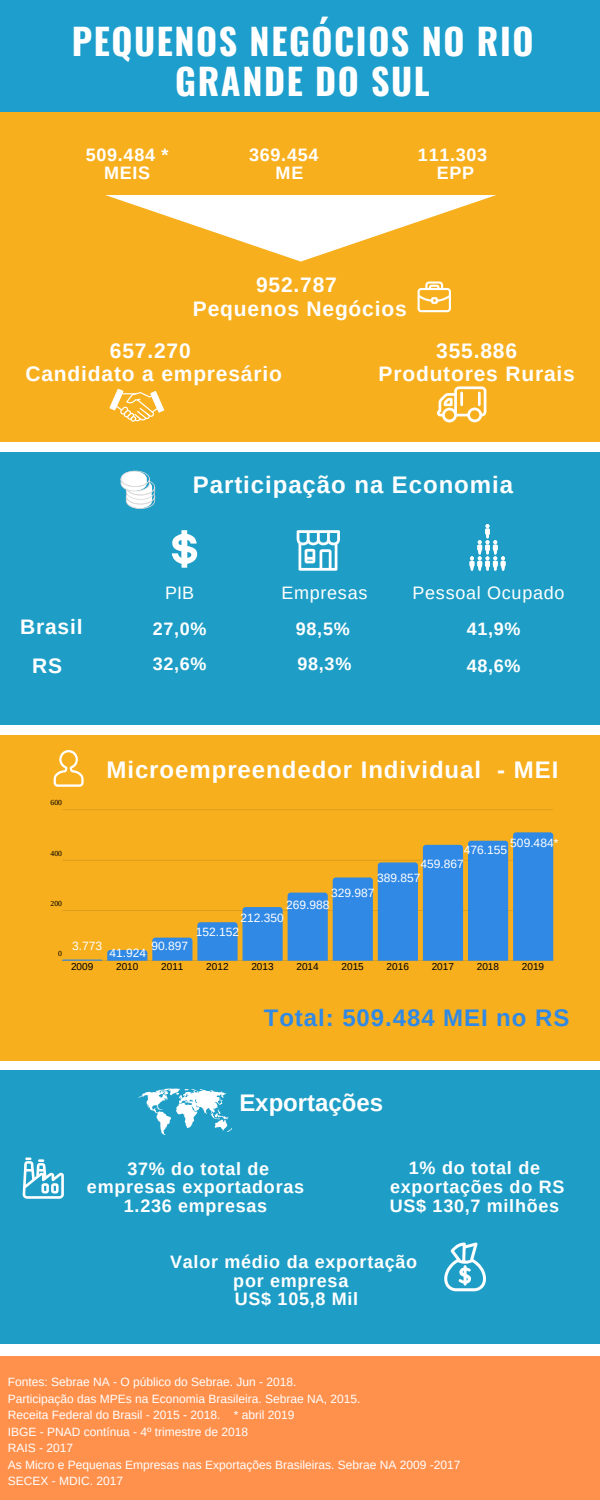
<style>
.page{position:relative;width:600px;height:1500px;background:#fff}
.page>*{position:absolute;margin:0;border:0;box-sizing:border-box;transform-origin:0 0}
.t1{font:700 36px/40.5px "Oswald";letter-spacing:.045em;color:#fff;text-align:center}
.t2{font:700 24px "Arimo";letter-spacing:.04em;color:#fff}
.t3{font:700 24px "Arimo";letter-spacing:.04em;color:#3089e5}
.t4{font:700 24px "Arimo";color:#fff}
.t5{font:700 21px/23.2px "Arimo";letter-spacing:.04em;color:#fff;text-align:center}
.t6{font:700 18px/18.8px "Arimo";letter-spacing:.04em;color:#fff;text-align:center}
.t7{font:18px "Arimo";letter-spacing:.04em;color:#fff}
.t8{font:12px/16.5px "Arimo";color:#fff}
.t9{font:10px "Arimo";color:#000}
.t10{font:7.7px "Liberation Serif";color:#000}
</style>
<div class="page">
<div style="left:0;top:0;width:600px;height:113px;background:#1e9ecc"></div>
<div style="left:0;top:113px;width:600px;height:329px;background:#f7af1e"></div>
<div style="left:0;top:452px;width:600px;height:273px;background:#1e9ec6"></div>
<div style="left:0;top:1356px;width:600px;height:144px;background:#ff914d"></div>
<svg style="left:418px;top:281px;width:33px;height:31px"></svg>
<svg style="left:437px;top:386px;width:49px;height:36px"></svg>
<hr style="left:460px;top:392px;width:3px;height:14px;background:#fff">
<hr style="left:478px;top:392px;width:3px;height:14px;background:#fff">
<svg style="left:109px;top:389px;width:55px;height:33px"></svg>
<svg style="left:121px;top:471px;width:34px;height:38px"></svg>
<svg style="left:297px;top:530px;width:43px;height:41px"></svg>
<svg style="left:470px;top:524px;width:36px;height:47px"></svg>
<svg style="left:172px;top:530px;width:25px;height:38px"></svg>
<div style="left:0;top:735px;width:600px;height:326px;background:#f7af1e"></div>
<hr style="left:62px;top:810px;width:491px;height:1px;background:#222">
<svg style="left:62px;top:832px;width:491px;height:129px"></svg>
<svg style="left:54px;top:750px;width:30px;height:37px"></svg>
<div style="left:0;top:1070px;width:600px;height:274px;background:#1e9ec6"></div>
<svg style="left:23px;top:1158px;width:41px;height:41px"></svg>
<svg style="left:105px;top:195px;width:391px;height:67px"></svg>
<svg style="left:138px;top:1089px;width:94px;height:46px"></svg>
<svg style="left:444px;top:1243px;width:42px;height:48px"></svg>
<h1 class="t1" style="left:72px;top:19px;width:463px">PEQUENOS NEGÓCIOS NO RIO<br>GRANDE DO SUL</h1>
<h3 class="t6" style="left:86px;top:145px;width:84px;line-height:18px">509.484 *<br>MEIS</h3>
<h3 class="t6" style="left:276px;top:145px;width:44px;line-height:18px;text-align:left;text-indent:-26px">369.454<br>ME</h3>
<h3 class="t6" style="left:418px;top:145px;width:71px;line-height:18px">111.303<br>EPP</h3>
<h3 class="t5" style="left:193px;top:273px;width:215px">952.787<br>Pequenos Negócios</h3>
<h3 class="t5" style="left:26px;top:339px;width:258px">657.270<br>Candidato a empresário</h3>
<h3 class="t5" style="left:379px;top:339px;width:198px">355.886<br>Produtores Rurais</h3>
<h2 class="t2" style="left:193px;top:471px;width:322px">Participação na Economia</h2>
<h3 class="t5" style="left:20px;top:607px;width:64px;line-height:39.1px">Brasil<br>RS</h3>
<h3 class="t7" style="left:165px;top:583px;width:30px">PIB</h3>
<h3 class="t7" style="left:281px;top:583px;width:87px">Empresas</h3>
<h3 class="t7" style="left:413px;top:583px;width:153px">Pessoal Ocupado</h3>
<h3 class="t6" style="left:153px;top:619px;width:55px">27,0%</h3>
<h3 class="t6" style="left:296px;top:619px;width:55px">98,5%</h3>
<h3 class="t6" style="left:467px;top:619px;width:55px">41,9%</h3>
<h3 class="t6" style="left:153px;top:655px;width:55px">32,6%</h3>
<h3 class="t6" style="left:298px;top:655px;width:55px">98,3%</h3>
<h3 class="t6" style="left:467px;top:657px;width:55px">48,6%</h3>
<p class="t10" style="left:51px;top:798px;width:13px">600</p>
<p class="t10" style="left:51px;top:849px;width:13px">400</p>
<p class="t10" style="left:51px;top:899px;width:13px">200</p>
<h2 class="t2" style="left:107px;top:756px;width:453px">Microempreendedor Individual - MEI</h2>
<p class="t8" style="left:510px;top:835px;width:50px">509.484*</p>
<p class="t8" style="left:421px;top:843px;width:88px;line-height:13.9px;text-indent:43px">476.155<br>459.867</p>
<p class="t8" style="left:377px;top:870px;width:45px">389.857</p>
<p class="t8" style="left:331px;top:884px;width:45px">329.987</p>
<p class="t8" style="left:286px;top:897px;width:45px">269.988</p>
<p class="t8" style="left:241px;top:910px;width:45px">212.350</p>
<p class="t8" style="left:196px;top:924px;width:45px">152.152</p>
<p class="t10" style="left:58px;top:950px;width:5px">0</p>
<p class="t8" style="left:72px;top:938px;width:32px">3.773</p>
<p class="t8" style="left:151px;top:938px;width:38px">90.897</p>
<p class="t8" style="left:110px;top:945px;width:38px">41.924</p>
<p class="t9" style="left:71px;top:961px;width:24px">2009</p>
<p class="t9" style="left:116px;top:961px;width:24px">2010</p>
<p class="t9" style="left:161px;top:961px;width:24px">2011</p>
<p class="t9" style="left:206px;top:961px;width:24px">2012</p>
<p class="t9" style="left:251px;top:961px;width:24px">2013</p>
<p class="t9" style="left:296px;top:961px;width:24px">2014</p>
<p class="t9" style="left:342px;top:961px;width:24px">2015</p>
<p class="t9" style="left:387px;top:961px;width:24px">2016</p>
<p class="t9" style="left:432px;top:961px;width:24px">2017</p>
<p class="t9" style="left:477px;top:961px;width:24px">2018</p>
<p class="t9" style="left:522px;top:961px;width:24px">2019</p>
<h2 class="t3" style="left:264px;top:1005px;width:307px">Total: 509.484 MEI no RS</h2>
<h2 class="t4" style="left:239px;top:1089px;width:145px">Exportações</h2>
<h3 class="t6" style="left:87px;top:1159px;width:219px">37% do total de empresas exportadoras<br>1.236 empresas</h3>
<h3 class="t6" style="left:390px;top:1159px;width:176px">1% do total de exportações do RS<br>US$ 130,7 milhões</h3>
<h3 class="t6" style="left:170px;top:1252px;width:248px">Valor médio da exportação por empresa<br>US$ 105,8 Mil</h3>
<p class="t8" style="left:8px;top:1374px;width:454px">Fontes: Sebrae NA - O público do Sebrae. Jun - 2018.<br>Participação das MPEs na Economia Brasileira. Sebrae NA, 2015.<br>Receita Federal do Brasil - 2015 - 2018. * abril 2019<br>IBGE - PNAD contínua - 4º trimestre de 2018<br>RAIS - 2017<br>As Micro e Pequenas Empresas nas Exportações Brasileiras. Sebrae NA 2009 -2017<br>SECEX - MDIC. 2017</p>
</div>
